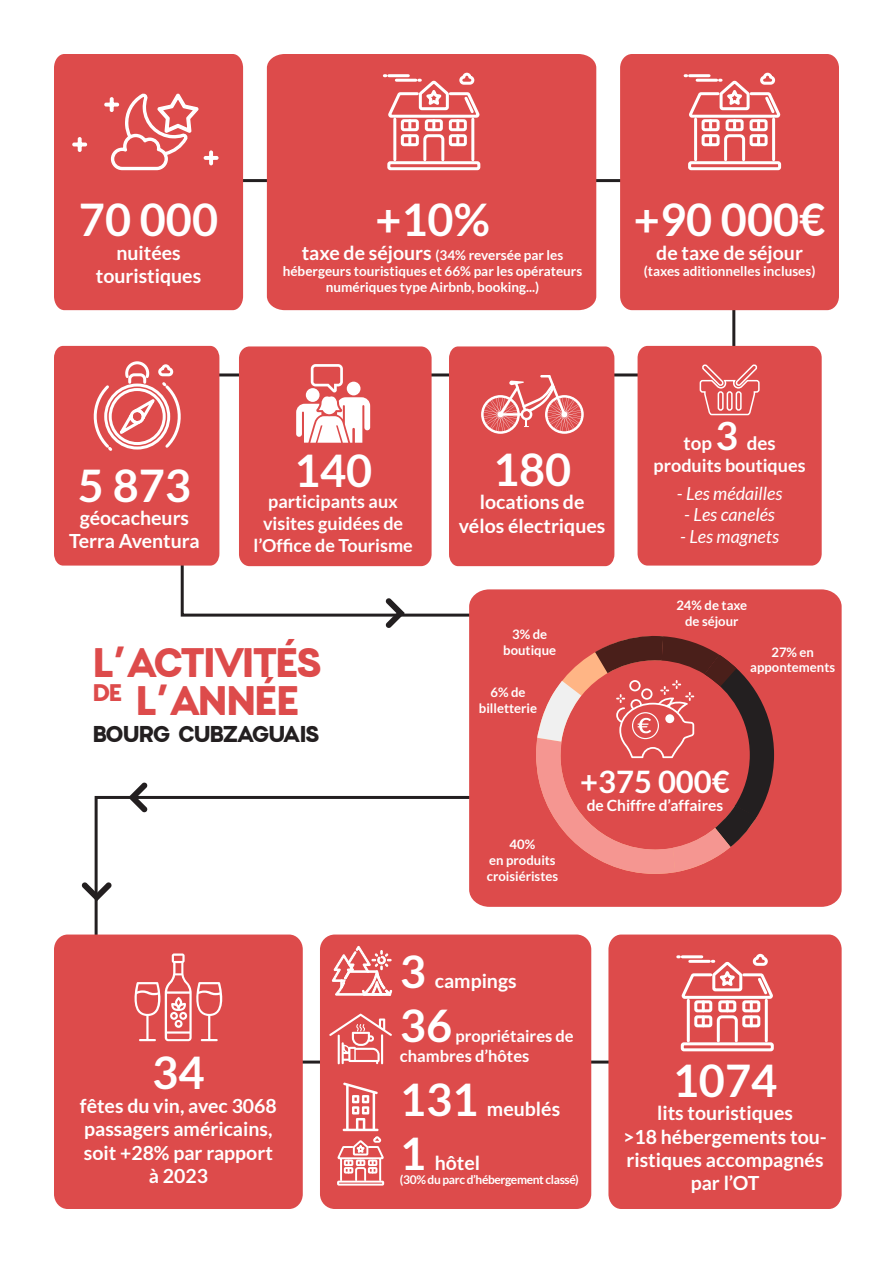
<style>
.page{position:relative;width:893px;height:1263px;background:#fff}
.page>*{position:absolute;margin:0;border:0;box-sizing:border-box;transform-origin:0 0}
.t1{font:700 45px "Lato";color:#fff}
.t2{font:700 40.5px "Charlevoix Pro";letter-spacing:-.085em;color:#dd4b4b}
.t3{font:700 30.9px "Lato";color:#fff}
.t4{font:700 22.5px "Charlevoix Pro";letter-spacing:-.1em;color:#231f20}
.t5{font:700 19.5px/23.4px "Lato";color:#fff}
.t6{font:700 18.75px "Lato";color:#fff}
.t7{font:700 18px/21.6px "Lato";color:#fff;text-align:center}
.t8{font:italic 18px "Lato";color:#fff}
.t9{font:700 16.5px/19.8px "Lato";color:#fff}
.t10{font:700 15.45px "Lato";color:#fff}
.t11{font:700 13.5px/16.2px "Lato";color:#fff;text-align:center}
.t12{font:700 13.05px "Lato";color:#fff}
.t13{font:700 12px "Lato";letter-spacing:-.03em;color:#fff}
.s1{font-size:19.5px}
.s2{font-size:39px}
</style>
<div class="page">
<hr style="left:184px;top:179px;width:624px;height:3px;background:#231f20">
<hr style="left:184px;top:373px;width:551px;height:3px;background:#231f20">
<hr style="left:732px;top:110px;width:3px;height:263px;background:#231f20">
<svg style="left:94px;top:795px;width:514px;height:271px"></svg>
<svg style="left:82px;top:882px;width:30px;height:19px"></svg>
<svg style="left:128px;top:782px;width:20px;height:30px"></svg>
<div style="left:54px;top:54px;width:189px;height:256px;background:#dd4b4b"></div>
<div style="left:620px;top:54px;width:219px;height:256px;background:#dd4b4b"></div>
<div style="left:267px;top:54px;width:329px;height:256px;background:#dd4b4b"></div>
<svg style="left:381px;top:71px;width:101px;height:101px"></svg>
<svg style="left:682px;top:71px;width:101px;height:101px"></svg>
<svg style="left:180px;top:494px;width:435px;height:123px"></svg>
<svg style="left:54px;top:346px;width:165px;height:220px;background:#df5656"></svg>
<svg style="left:386px;top:598px;width:19px;height:30px"></svg>
<svg style="left:449px;top:346px;width:165px;height:220px;background:#de5252"></svg>
<div style="left:54px;top:934px;width:249px;height:275px;background:#dd4b4b;border-radius:14px"></div>
<svg style="left:134px;top:953px;width:89px;height:88px"></svg>
<div style="left:608px;top:934px;width:234px;height:275px;background:#dd4b4b"></div>
<svg style="left:71px;top:136px;width:17px;height:17px"></svg>
<svg style="left:103px;top:88px;width:116px;height:83px;background:#e26a6a"></svg>
<div style="left:638px;top:346px;width:184px;height:220px;background:#dd4b4b"></div>
<svg style="left:239px;top:346px;width:193px;height:220px;background:#df5959"></svg>
<div style="left:469px;top:589px;width:373px;height:318px;background:#dd4b4b"></div>
<svg style="left:534px;top:633px;width:240px;height:246px;background:#cb5654"></svg>
<svg style="left:675px;top:952px;width:101px;height:101px"></svg>
<div style="left:320px;top:934px;width:271px;height:275px;background:#dd4b4b;border-radius:15px"></div>
<svg style="left:332px;top:946px;width:60px;height:50px"></svg>
<svg style="left:329px;top:1013px;width:63px;height:51px"></svg>
<svg style="left:337px;top:1082px;width:48px;height:104px"></svg>
<p class="t1" style="left:79px;top:194px;width:141px">70 000</p>
<p class="t5" style="left:116px;top:241px;width:66px">nuitées</p>
<p class="t5" style="left:96px;top:264px;width:107px">touristiques</p>
<p class="t1" style="left:375px;top:194px;width:116px">+10%</p>
<p class="t11" style="left:283px;top:247px;width:301px"><span class="s1">taxe de séjours</span> (34% reversée par les hébergeurs touristiques et 66% par les opérateurs numériques type Airbnb, booking...)</p>
<p class="t1" style="left:634px;top:194px;width:193px">+90 000€</p>
<p class="t5" style="left:656px;top:241px;width:148px">de taxe de séjour</p>
<p class="t11" style="left:644px;top:263px;width:173px">(taxes aditionnelles incluses)</p>
<p class="t1" style="left:78px;top:459px;width:115px">5 873</p>
<p class="t5" style="left:80px;top:506px;width:111px">géocacheurs</p>
<p class="t5" style="left:69px;top:529px;width:132px">Terra Aventura</p>
<p class="t1" style="left:294px;top:445px;width:80px">140</p>
<p class="t7" style="left:253px;top:491px;width:161px">participants aux visites guidées de l’Office de Tourisme</p>
<p class="t2" style="left:92px;top:635px;width:232px">L’ACTIVITÉS</p>
<p class="t2" style="left:92px;top:673px;width:209px"><sup>DE</sup> L’ANNÉE</p>
<p class="t4" style="left:92px;top:718px;width:229px">BOURG CUBZAGUAIS</p>
<p class="t1" style="left:493px;top:444px;width:80px">180</p>
<p class="t5" style="left:480px;top:490px;width:106px">locations de</p>
<p class="t5" style="left:459px;top:513px;width:148px">vélos électriques</p>
<p class="t12" style="left:512px;top:627px;width:37px">3% de</p>
<p class="t12" style="left:503px;top:642px;width:54px">boutique</p>
<p class="t12" style="left:490px;top:685px;width:37px">6% de</p>
<p class="t12" style="left:479px;top:701px;width:60px">billetterie</p>
<p class="t6" style="left:683px;top:432px;width:94px">top <span class="s2">3</span> des</p>
<p class="t7" style="left:654px;top:454px;width:153px">produits boutiques</p>
<p class="t8" style="left:677px;top:483px;width:107px">- Les médailles</p>
<p class="t8" style="left:684px;top:505px;width:92px">- Les canelés</p>
<p class="t8" style="left:680px;top:526px;width:100px">- Les magnets</p>
<p class="t12" style="left:676px;top:598px;width:72px">24% de taxe</p>
<p class="t12" style="left:685px;top:614px;width:55px">de séjour</p>
<p class="t12" style="left:771px;top:644px;width:44px">27% en</p>
<p class="t12" style="left:750px;top:660px;width:86px">appontements</p>
<p class="t1" style="left:152px;top:1047px;width:54px">34</p>
<p class="t5" style="left:80px;top:1094px;width:199px">fêtes du vin, avec 3068 passagers américains,</p>
<p class="t5" style="left:84px;top:1140px;width:191px">soit +28% par rapport</p>
<p class="t5" style="left:149px;top:1164px;width:61px">à 2023</p>
<p class="t12" style="left:510px;top:837px;width:27px">40%</p>
<p class="t12" style="left:489px;top:853px;width:68px">en produits</p>
<p class="t12" style="left:487px;top:869px;width:73px">croisiéristes</p>
<p class="t3" style="left:580px;top:764px;width:151px">+375 000€</p>
<p class="t10" style="left:587px;top:797px;width:138px">de Chiffre d’affaires</p>
<p class="t1" style="left:400px;top:946px;width:28px">3</p>
<p class="t5" style="left:435px;top:969px;width:83px">campings</p>
<p class="t1" style="left:400px;top:1000px;width:54px">36</p>
<p class="t9" style="left:400px;top:1026px;width:175px;text-indent:55px">propriétaires de chambres d’hôtes</p>
<p class="t1" style="left:400px;top:1073px;width:80px">131</p>
<p class="t5" style="left:487px;top:1097px;width:75px">meublés</p>
<p class="t1" style="left:400px;top:1127px;width:28px">1</p>
<p class="t5" style="left:435px;top:1151px;width:47px">hôtel</p>
<p class="t13" style="left:400px;top:1173px;width:180px">(30% du parc d’hébergement classé)</p>
<p class="t1" style="left:673px;top:1054px;width:106px">1074</p>
<p class="t5" style="left:657px;top:1101px;width:137px">lits touristiques</p>
<p class="t5" style="left:623px;top:1124px;width:205px;text-align:center">&gt;18 hébergements tou&shy;ristiques accompagnés par l’OT</p>
</div>
